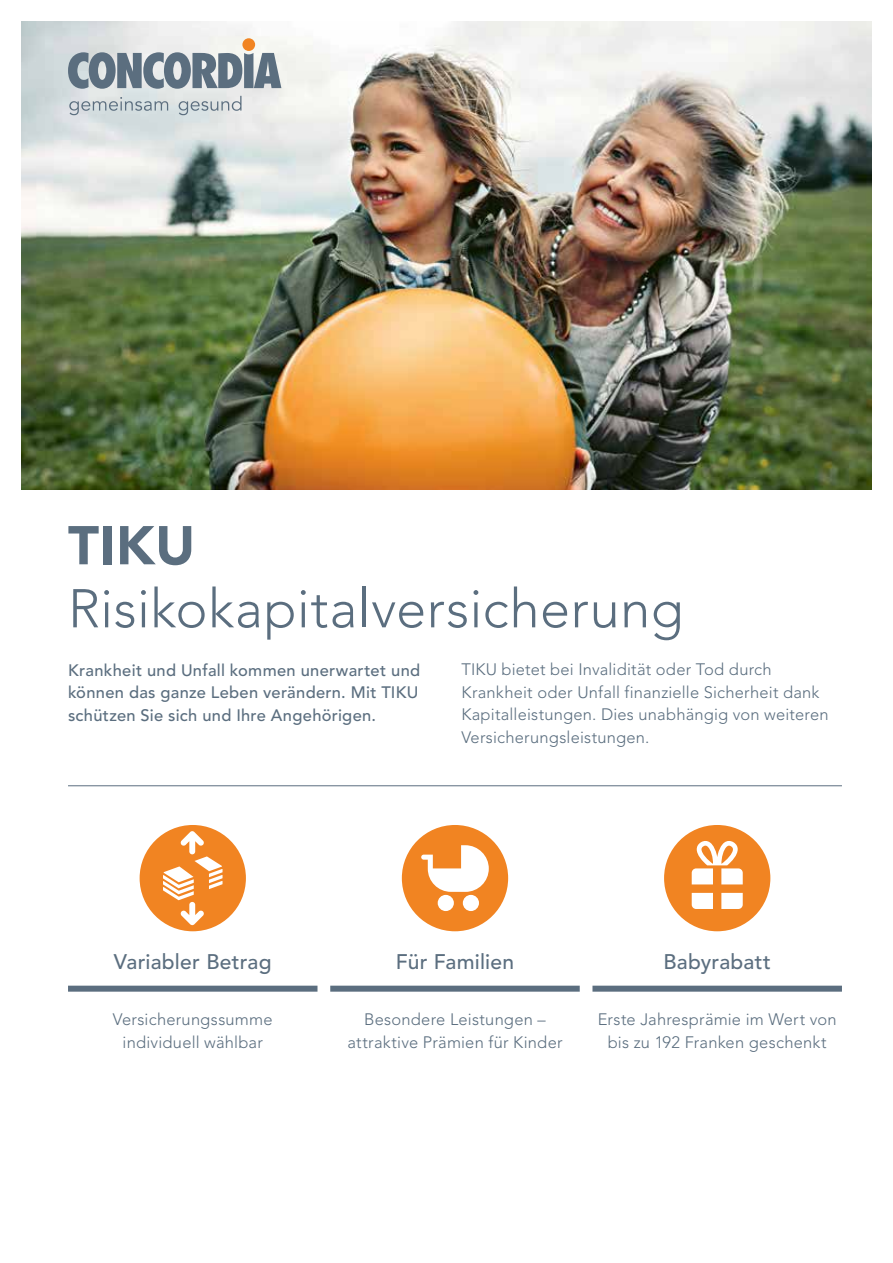
<style>
.page{position:relative;width:893px;height:1263px;background:#fff}
.page>*{position:absolute;margin:0;border:0;box-sizing:border-box;transform-origin:0 0}
.t1{font:300 54px "Avenir";letter-spacing:.01em;color:#5b6e7f}
.t2{font:900 54px "Avenir";color:#5b6e7f}
.t3{font:500 21px "Avenir";letter-spacing:.01em;color:#5b6e7f}
.t4{font:300 16.5px/22.5px "Avenir";letter-spacing:.01em;color:#5b6e7f;text-align:center}
.t5{font:500 16.5px/22.5px "Avenir";letter-spacing:.015em;color:#5b6e7f;text-align:justify}
</style>
<div class="page">
<img style="left:21px;top:21px;width:851px;height:468px">
<svg style="left:68px;top:52px;width:213px;height:37px;background:#8996a1"></svg>
<div style="left:242px;top:38px;width:13px;height:13px;background:#f18422;border-radius:50%"></div>
<svg style="left:69px;top:97px;width:99px;height:18px;background:#c1cacf"></svg>
<svg style="left:179px;top:96px;width:62px;height:19px"></svg>
<hr style="left:68px;top:785px;width:774px;height:1px;background:#5b6e7f">
<div style="left:68px;top:986px;width:249px;height:6px;background:#5b6e7f"></div>
<div style="left:592px;top:986px;width:250px;height:6px;background:#5b6e7f"></div>
<div style="left:140px;top:825px;width:106px;height:106px;background:#f18422;border-radius:50%"></div>
<svg style="left:163px;top:831px;width:60px;height:94px"></svg>
<div style="left:330px;top:986px;width:250px;height:6px;background:#5b6e7f"></div>
<div style="left:402px;top:825px;width:106px;height:106px;background:#f18422;border-radius:50%"></div>
<div style="left:438px;top:895px;width:16px;height:16px;background:#fff;border-radius:50%"></div>
<div style="left:463px;top:895px;width:16px;height:16px;background:#fff;border-radius:50%"></div>
<svg style="left:421px;top:845px;width:68px;height:47px"></svg>
<div style="left:664px;top:825px;width:106px;height:106px;background:#f18422;border-radius:50%"></div>
<svg style="left:677px;top:832px;width:80px;height:92px"></svg>
<h1 class="t2" style="left:68px;top:513px;width:129px">TIKU</h1>
<h1 class="t1" style="left:68px;top:577px;width:617px">Risikokapitalversicherung</h1>
<p class="t5" style="left:68px;top:659px;width:354px">Krankheit und Unfall kommen unerwartet und können das ganze Leben verändern. Mit TIKU schützen Sie sich und Ihre Angehörigen.</p>
<p class="t4" style="left:461px;top:658px;width:369px;text-align:left">TIKU bietet bei Invalidität oder Tod durch Krankheit oder Unfall finanzielle Sicherheit dank Kapitalleistungen. Dies unabhängig von weiteren Versicherungsleistungen.</p>
<p class="t3" style="left:114px;top:949px;width:159px">Variabler Betrag</p>
<p class="t4" style="left:113px;top:1008px;width:161px">Versicherungssumme individuell wählbar</p>
<p class="t3" style="left:396px;top:949px;width:120px">Für Familien</p>
<p class="t4" style="left:347px;top:1008px;width:217px">Besondere Leistungen – attraktive Prämien für Kinder</p>
<p class="t3" style="left:663px;top:949px;width:109px">Babyrabatt</p>
<p class="t4" style="left:598px;top:1008px;width:240px">Erste Jahresprämie im Wert von bis zu 192 Franken geschenkt</p>
</div>
